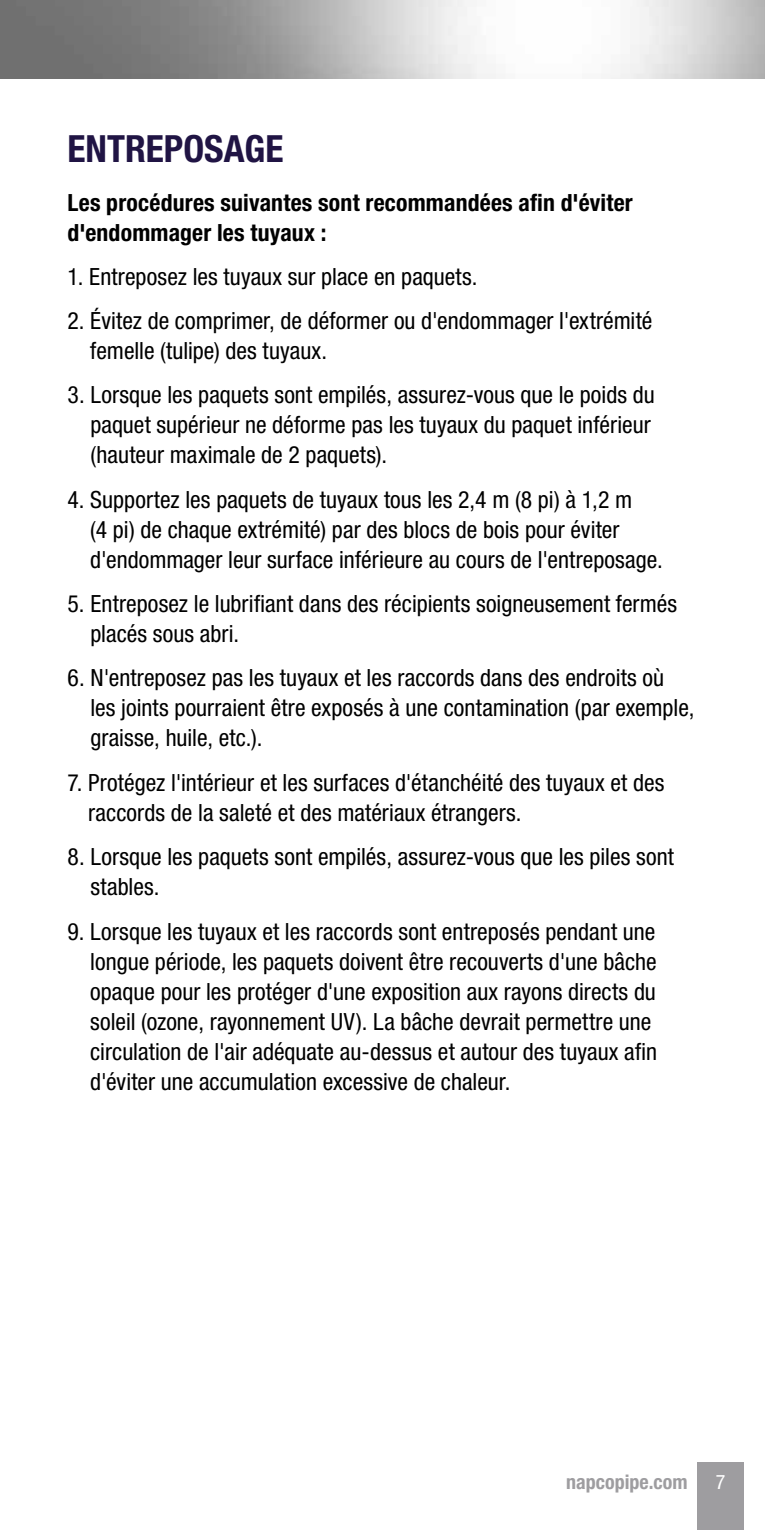
<style>
.page{position:relative;width:765px;height:1530px;background:#fff}
.page>*{position:absolute;margin:0;border:0;box-sizing:border-box;transform-origin:0 0}
.t1{font:700 condensed 37.5px "Helvetica Neue LT Std";color:#201444}
.t2{font:condensed 23.75px/30px "Helvetica Neue LT Std";letter-spacing:.005em;color:#000}
.t3{font:700 condensed 23.75px/30px "Helvetica Neue LT Std";letter-spacing:.01em;color:#000}
.t4{font:700 condensed 20px "Helvetica Neue LT Std";color:#9e9da0}
.t5{font:condensed 20px "Helvetica Neue LT Std";color:#fff}
</style>
<div class="page">
<div style="left:698px;top:1462px;width:46px;height:68px;background:#9e9da0"></div>
<h1 class="t1" style="left:68px;top:126px;width:217px">ENTREPOSAGE</h1>
<p class="t3" style="left:68px;top:187px;width:567px">Les procédures suivantes sont recommandées afin d'éviter d'endommager les tuyaux :</p>
<p class="t2" style="left:68px;top:261px;width:412px">1. Entreposez les tuyaux sur place en paquets.</p>
<p class="t2" style="left:90px;top:305px;width:564px;text-indent:-23px">2. Évitez de comprimer, de déformer ou d'endommager l'extrémité femelle (tulipe) des tuyaux.</p>
<p class="t2" style="left:90px;top:380px;width:566px;text-indent:-23px">3. Lorsque les paquets sont empilés, assurez-vous que le poids du paquet supérieur ne déforme pas les tuyaux du paquet inférieur (hauteur maximale de 2 paquets).</p>
<p class="t2" style="left:90px;top:484px;width:574px;text-indent:-23px">4. Supportez les paquets de tuyaux tous les 2,4 m (8 pi) à 1,2 m<br>(4 pi) de chaque extrémité) par des blocs de bois pour éviter d'endommager leur surface inférieure au cours de l'entreposage.</p>
<p class="t2" style="left:90px;top:588px;width:588px;text-indent:-23px">5. Entreposez le lubrifiant dans des récipients soigneusement fermés placés sous abri.</p>
<p class="t2" style="left:90px;top:663px;width:605px;text-indent:-23px">6. N'entreposez pas les tuyaux et les raccords dans des endroits où les joints pourraient être exposés à une contamination (par exemple, graisse, huile, etc.).</p>
<p class="t2" style="left:88px;top:767px;width:578px;text-indent:-21px">7. Protégez l'intérieur et les surfaces d'étanchéité des tuyaux et des raccords de la saleté et des matériaux étrangers.</p>
<p class="t2" style="left:90px;top:842px;width:585px;text-indent:-23px">8. Lorsque les paquets sont empilés, assurez-vous que les piles sont stables.</p>
<p class="t2" style="left:90px;top:916px;width:569px;text-indent:-23px">9. Lorsque les tuyaux et les raccords sont entreposés pendant une longue période, les paquets doivent être recouverts d'une bâche opaque pour les protéger d'une exposition aux rayons directs du soleil (ozone, rayonnement UV). La bâche devrait permettre une circulation de l'air adéquate au-dessus et autour des tuyaux afin d'éviter une accumulation excessive de chaleur.</p>
<p class="t4" style="left:566px;top:1470px;width:123px">napcopipe.com</p>
<p class="t5" style="left:716px;top:1470px;width:11px">7</p>
</div>
